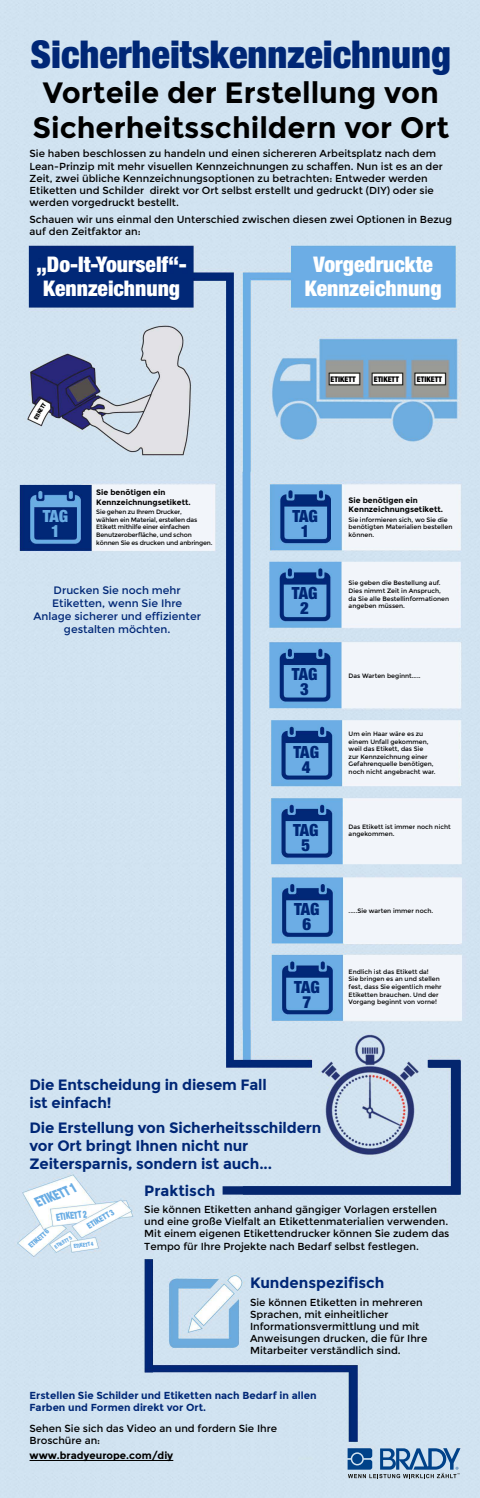
<style>
.page{position:relative;width:480px;height:1498px;background:#fff}
.page>*{position:absolute;margin:0;border:0;box-sizing:border-box;transform-origin:0 0}
.t1{font:900 condensed 38.4px "Helvetica Neue LT Pro";color:#002776}
.t2{font:700 29.4px/35.3px "Montserrat";color:#000;text-align:center}
.t3{font:900 condensed 21.6px/24px "Helvetica Neue LT Pro";color:#fff;text-align:center}
.t4{font:900 condensed 16.8px/15px "Helvetica Neue LT Pro";letter-spacing:-.03em;color:#002776;text-align:center}
.t5{font:900 condensed 16.8px/15px "Helvetica Neue LT Pro";color:#6aade4;text-align:center}
.t6{font:700 15px/18px "Montserrat";letter-spacing:-.01em;color:#002776}
.t7{font:italic 900 condensed 13.8px "Helvetica Neue LT Pro";color:#6aade4;scale:.8 1}
.t8{font:10.8px/13px "Montserrat";color:#002776;text-align:center}
.t9{font:10.2px/12.2px "Montserrat";color:#000}
.t10{font:700 10.2px/12.2px "Montserrat";color:#002776}
.t11{font:700 10.2px "Montserrat";color:#000}
.t12{font:900 condensed 9.9px "Helvetica Neue LT Pro";color:#6aade4;scale:.8 1}
.t13{font:700 7.8px/9.4px "Montserrat";color:#000}
.t14{font:900 condensed 7.8px "Helvetica Neue LT Pro";color:#000}
.t15{font:900 condensed 7.2px "Helvetica Neue LT Pro";color:#6aade4;scale:.9 1}
.t16{font:6.3px/7.6px "Montserrat";color:#000}
.t17{font:6.3px/7.6px "Montserrat";letter-spacing:-.025em;color:#000}
.t18{font:900 condensed 5.7px "Helvetica Neue LT Pro";color:#6aade4;scale:.9 1}
.t19{font:900 condensed 5.4px "Helvetica Neue LT Pro";color:#6aade4;scale:.9 1}
</style>
<div class="page">
<img style="left:0;top:0;width:480px;height:1498px">
<hr style="left:30px;top:1460px;width:143px;height:1px;background:#000">
<svg style="left:223px;top:1060px;width:237px;height:134px;background:#abbed7"></svg>
<svg style="left:348px;top:1448px;width:112px;height:30px;background:#7699bc"></svg>
<svg style="left:34px;top:402px;width:12px;height:18px"></svg>
<svg style="left:28px;top:1191px;width:87px;height:58px"></svg>
<h1 class="t1" style="left:31px;top:31px;width:422px">Sicherheitskennzeichnung</h1>
<h2 class="t2" style="left:32px;top:75px;width:419px">Vorteile der Erstellung von<br>Sicherheitsschildern vor Ort</h2>
<p class="t9" style="left:30px;top:148px;width:415px">Sie haben beschlossen zu handeln und einen sichereren Arbeitsplatz nach dem Lean-Prinzip mit mehr visuellen Kennzeichnungen zu schaffen. Nun ist es an der Zeit, zwei übliche Kennzeichnungsoptionen zu betrachten: Entweder werden Etiketten und Schilder direkt vor Ort selbst erstellt und gedruckt (DIY) oder sie werden vorgedruckt bestellt.</p>
<p class="t9" style="left:30px;top:213px;width:424px">Schauen wir uns einmal den Unterschied zwischen diesen zwei Optionen in Bezug auf den Zeitfaktor an:</p>
<h3 class="t3" style="left:37px;top:252px;width:152px">„Do-It-Yourself“-<br>Kennzeichnung</h3>
<h3 class="t3" style="left:305px;top:252px;width:138px">Vorgedruckte<br>Kennzeichnung</h3>
<p class="t14" style="left:331px;top:375px;width:27px">ETIKETT</p>
<p class="t14" style="left:374px;top:375px;width:27px">ETIKETT</p>
<p class="t14" style="left:417px;top:375px;width:27px">ETIKETT</p>
<p class="t13" style="left:96px;top:488px;width:96px">Sie benötigen ein<br>Kennzeichnungsetikett.</p>
<p class="t17" style="left:96px;top:508px;width:118px">Sie gehen zu Ihrem Drucker,<br>wählen ein Material, erstellen das Etikett mithilfe einer einfachen Benutzeroberfläche, und schon können Sie es drucken und anbringen.</p>
<h3 class="t5" style="left:43px;top:508px;width:27px">TAG<br>1</h3>
<h3 class="t4" style="left:292px;top:508px;width:27px">TAG<br>1</h3>
<p class="t8" style="left:34px;top:584px;width:169px">Drucken Sie noch mehr<br>Etiketten, wenn Sie Ihre<br>Anlage sicherer und effizienter gestalten möchten.</p>
<h3 class="t4" style="left:292px;top:586px;width:27px">TAG<br>2</h3>
<h3 class="t4" style="left:292px;top:666px;width:27px">TAG<br>3</h3>
<h3 class="t4" style="left:293px;top:744px;width:27px">TAG<br>4</h3>
<h3 class="t4" style="left:293px;top:822px;width:27px">TAG<br>5</h3>
<h3 class="t4" style="left:294px;top:902px;width:27px">TAG<br>6</h3>
<h3 class="t4" style="left:294px;top:979px;width:27px">TAG<br>7</h3>
<p class="t13" style="left:349px;top:495px;width:96px">Sie benötigen ein<br>Kennzeichnungsetikett.</p>
<p class="t16" style="left:349px;top:516px;width:105px">Sie informieren sich, wo Sie die benötigten Materialien bestellen können.</p>
<p class="t16" style="left:349px;top:579px;width:102px">Sie geben die Bestellung auf.<br>Dies nimmt Zeit in Anspruch, da Sie alle Bestellinformationen angeben müssen.</p>
<p class="t16" style="left:349px;top:672px;width:73px">Das Warten beginnt.....</p>
<p class="t16" style="left:349px;top:730px;width:89px">Um ein Haar wäre es zu einem Unfall gekommen, weil das Etikett, das Sie<br>zur Kennzeichnung einer<br>Gefahrenquelle benötigen, noch nicht angebracht war.</p>
<p class="t16" style="left:349px;top:823px;width:104px">Das Etikett ist immer noch nicht angekommen.</p>
<p class="t16" style="left:349px;top:907px;width:86px">.....Sie warten immer noch.</p>
<p class="t16" style="left:349px;top:968px;width:95px">Endlich ist das Etikett da!<br>Sie bringen es an und stellen fest, dass Sie eigentlich mehr<br>Etiketten brauchen. Und der<br>Vorgang beginnt von vorne!</p>
<h3 class="t6" style="left:30px;top:1076px;width:239px">Die Entscheidung in diesem Fall ist einfach!</h3>
<h3 class="t6" style="left:30px;top:1118px;width:293px">Die Erstellung von Sicherheitsschildern vor Ort bringt Ihnen nicht nur<br>Zeitersparnis, sondern ist auch...</h3>
<h3 class="t6" style="left:144px;top:1181px;width:73px">Praktisch</h3>
<p class="t9" style="left:144px;top:1203px;width:307px">Sie können Etiketten anhand gängiger Vorlagen erstellen und eine große Vielfalt an Etikettenmaterialien verwenden.<br>Mit einem eigenen Etikettendrucker können Sie zudem das Tempo für Ihre Projekte nach Bedarf selbst festlegen.</p>
<h3 class="t6" style="left:250px;top:1274px;width:136px">Kundenspezifisch</h3>
<p class="t9" style="left:250px;top:1296px;width:179px">Sie können Etiketten in mehreren<br>Sprachen, mit einheitlicher<br>Informationsvermittlung und mit<br>Anweisungen drucken, die für Ihre<br>Mitarbeiter verständlich sind.</p>
<p class="t10" style="left:30px;top:1389px;width:289px">Erstellen Sie Schilder und Etiketten nach Bedarf in allen<br>Farben und Formen direkt vor Ort.</p>
<p class="t9" style="left:30px;top:1422px;width:249px">Sehen Sie sich das Video an und fordern Sie Ihre<br>Broschüre an:</p>
<p class="t11" style="left:30px;top:1449px;width:145px">www.bradyeurope.com/diy</p>
<h3 class="t7" style="left:34px;top:1194px;width:55px;rotate:-21deg">ETIKETT 1</h3>
<p class="t12" style="left:63px;top:1210px;width:31px;rotate:-6deg">IKETT 2</p>
<p class="t15" style="left:32px;top:1238px;width:22px;rotate:-40deg">IKETT6</p>
<p class="t19" style="left:61px;top:1239px;width:13px;rotate:-29deg">ETT 5</p>
<p class="t18" style="left:78px;top:1242px;width:12px;rotate:-7deg">IKET</p>
</div>
